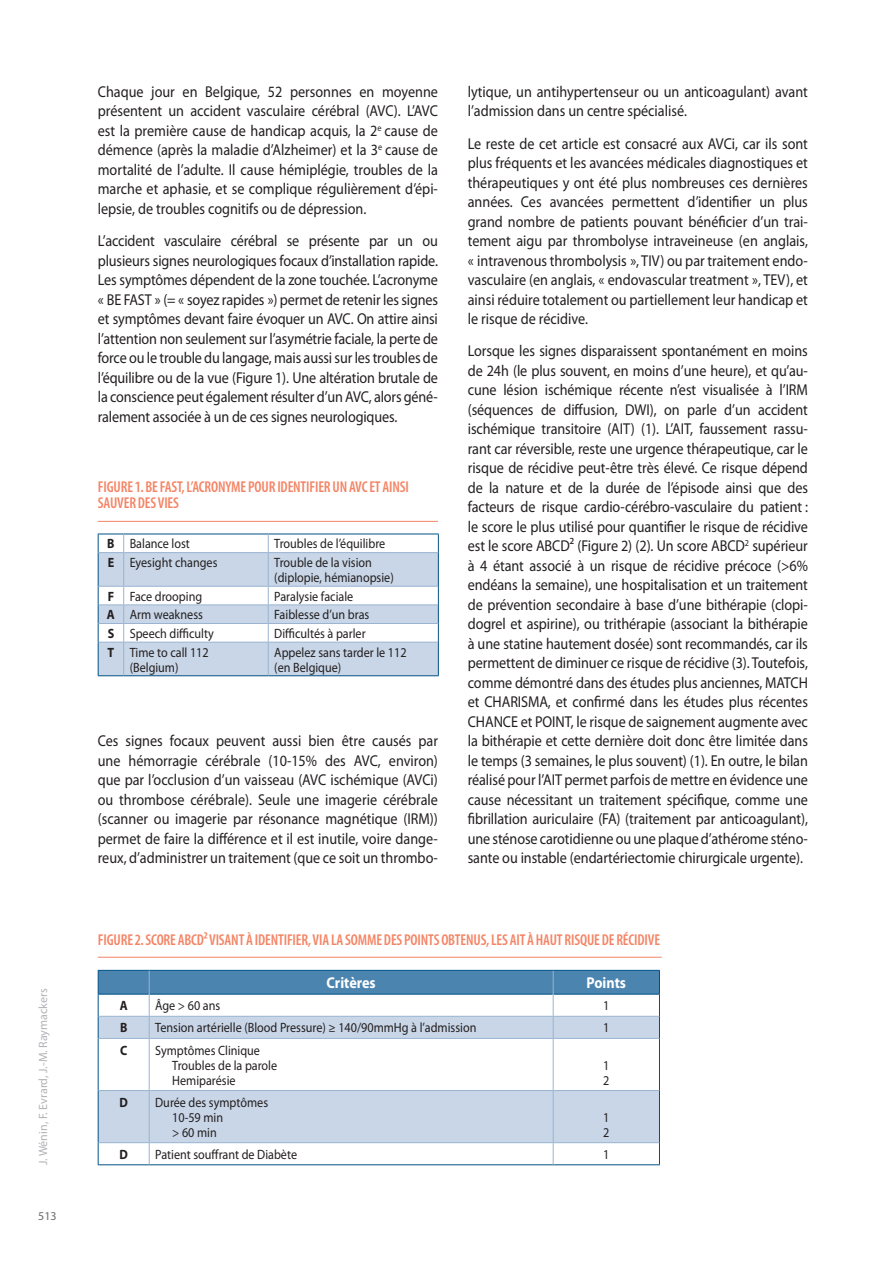
<style>
.page{position:relative;width:893px;height:1263px;background:#fff}
.page>*{position:absolute;margin:0;border:0;box-sizing:border-box;transform-origin:0 0}
.t1{font:15.75px/19.5px "Myriad Pro";color:#231f20;text-align:justify;scale:.9 1}
.t2{font:600 condensed 15.75px/16.5px "Myriad Pro";letter-spacing:-.01em;color:#f48465}
.t3{font:700 15.75px "Myriad Pro";color:#fff;scale:.9 1}
.t4{font:13.5px/15px "Myriad Pro";color:#231f20;scale:.9 1}
.t5{font:700 13.5px "Myriad Pro";color:#231f20;scale:.9 1}
.t6{font:12px "Myriad Pro";color:#b2b3b7}
.t7{font:12px "Myriad Pro";color:#6c6d70}
.s1{font-weight:700}
</style>
<div class="page">
<hr style="left:98px;top:521px;width:340px;height:1px;background:#f48465">
<svg style="left:98px;top:534px;width:341px;height:142px"></svg>
<hr style="left:124px;top:642px;width:144px;height:1px;background:#9ab4d1">
<hr style="left:268px;top:642px;width:170px;height:1px;background:#9ab4d1">
<hr style="left:98px;top:957px;width:564px;height:1px;background:#f48465">
<svg style="left:99px;top:1039px;width:560px;height:103px"></svg>
<hr style="left:98px;top:1038px;width:1px;height:52px;background:#005285">
<hr style="left:659px;top:1038px;width:1px;height:52px;background:#005285">
<hr style="left:98px;top:1090px;width:1px;height:53px;background:#005285">
<hr style="left:659px;top:1090px;width:1px;height:53px;background:#005285">
<svg style="left:98px;top:1143px;width:1px;height:21px"></svg>
<svg style="left:659px;top:1143px;width:1px;height:21px"></svg>
<hr style="left:98px;top:1164px;width:51px;height:1px;background:#005285">
<hr style="left:149px;top:1164px;width:404px;height:1px;background:#005285">
<hr style="left:553px;top:1164px;width:107px;height:1px;background:#005285">
<hr style="left:99px;top:1038px;width:50px;height:1px;background:#9ab4d1">
<hr style="left:149px;top:1038px;width:404px;height:1px;background:#9ab4d1">
<hr style="left:149px;top:1039px;width:1px;height:51px;background:#9ab4d1">
<hr style="left:553px;top:1038px;width:106px;height:1px;background:#9ab4d1">
<hr style="left:553px;top:1039px;width:1px;height:51px;background:#9ab4d1">
<hr style="left:99px;top:1090px;width:50px;height:1px;background:#9ab4d1">
<hr style="left:149px;top:1090px;width:404px;height:1px;background:#9ab4d1">
<hr style="left:149px;top:1091px;width:1px;height:51px;background:#9ab4d1">
<hr style="left:553px;top:1090px;width:106px;height:1px;background:#9ab4d1">
<hr style="left:553px;top:1091px;width:1px;height:51px;background:#9ab4d1">
<hr style="left:99px;top:1142px;width:50px;height:1px;background:#9ab4d1">
<hr style="left:149px;top:1142px;width:404px;height:1px;background:#9ab4d1">
<svg style="left:149px;top:1143px;width:1px;height:21px"></svg>
<hr style="left:553px;top:1142px;width:106px;height:1px;background:#9ab4d1">
<svg style="left:553px;top:1143px;width:1px;height:21px"></svg>
<svg style="left:98px;top:970px;width:562px;height:68px"></svg>
<hr style="left:553px;top:970px;width:107px;height:1px;background:#005285">
<p class="t6" style="left:37px;top:1165px;width:178px;rotate:-90deg">J. Wénin, F. Evrard, J.-M. Raymackers</p>
<p class="t7" style="left:38px;top:1210px;width:20px">513</p>
<p class="t1" style="left:98px;top:82px;width:379px">Chaque jour en Belgique, 52 personnes en moyenne présentent un accident vasculaire cérébral (AVC). L’AVC est la première cause de handicap acquis, la 2<sup>e</sup> cause de démence (après la maladie d’Alzheimer) et la 3<sup>e</sup> cause de mortalité de l’adulte. Il cause hémiplégie, troubles de la marche et aphasie, et se complique régulièrement d’épi&shy;lepsie, de troubles cognitifs ou de dépression.</p>
<p class="t1" style="left:98px;top:231px;width:379px">L’accident vasculaire cérébral se présente par un ou plusieurs signes neurologiques focaux d’installation rapide.<br>Les symptômes dépendent de la zone touchée. L’acronyme « BE FAST » (= « soyez rapides ») permet de retenir les signes et symptômes devant faire évoquer un AVC. On attire ainsi l’attention non seulement sur l’asymétrie faciale, la perte de force ou le trouble du langage, mais aussi sur les troubles de l’équilibre ou de la vue (Figure 1). Une altération brutale de la conscience peut également résulter d’un AVC, alors géné&shy;ralement associée à un de ces signes neurologiques.</p>
<p class="t2" style="left:98px;top:479px;width:313px">FIGURE 1. BE FAST, L’ACRONYME POUR IDENTIFIER UN AVC ET AINSI<br>SAUVER DES VIES</p>
<p class="t4" style="left:107px;top:537px;width:93px"><span class="s1">B</span> Balance lost</p>
<p class="t4" style="left:274px;top:537px;width:125px">Troubles de l’équilibre</p>
<p class="t4" style="left:108px;top:555px;width:123px"><span class="s1">E</span> Eyesight changes</p>
<p class="t4" style="left:274px;top:555px;width:134px">Trouble de la vision (diplopie, hémianopsie)</p>
<p class="t4" style="left:108px;top:589px;width:107px"><span class="s1">F</span> Face drooping</p>
<p class="t4" style="left:274px;top:589px;width:89px">Paralysie faciale</p>
<p class="t4" style="left:107px;top:607px;width:108px"><span class="s1">A</span> Arm weakness</p>
<p class="t4" style="left:274px;top:607px;width:107px">Faiblesse d’un bras</p>
<p class="t4" style="left:108px;top:626px;width:120px"><span class="s1">S</span> Speech difficulty</p>
<p class="t4" style="left:274px;top:626px;width:103px">Difficultés à parler</p>
<p class="t4" style="left:130px;top:645px;width:89px;text-indent:-22px"><span class="s1">T</span> Time to call 112 (Belgium)</p>
<p class="t4" style="left:274px;top:645px;width:149px">Appelez sans tarder le 112 (en Belgique)</p>
<p class="t1" style="left:98px;top:732px;width:379px">Ces signes focaux peuvent aussi bien être causés par une hémorragie cérébrale (10-15% des AVC, environ) que par l’occlusion d’un vaisseau (AVC ischémique (AVCi) ou thrombose cérébrale). Seule une imagerie cérébrale (scanner ou imagerie par résonance magnétique (IRM)) permet de faire la différence et il est inutile, voire dange&shy;reux, d’administrer un traitement (que ce soit un thrombo-</p>
<p class="t1" style="left:468px;top:82px;width:379px">lytique, un antihypertenseur ou un anticoagulant) avant l’admission dans un centre spécialisé.</p>
<p class="t1" style="left:468px;top:134px;width:379px">Le reste de cet article est consacré aux AVCi, car ils sont plus fréquents et les avancées médicales diagnostiques et thérapeutiques y ont été plus nombreuses ces dernières années. Ces avancées permettent d’identifier un plus grand nombre de patients pouvant bénéficier d’un trai&shy;tement aigu par thrombolyse intraveineuse (en anglais, « intravenous thrombolysis », TIV) ou par traitement endo&shy;vasculaire (en anglais, « endovascular treatment », TEV), et ainsi réduire totalement ou partiellement leur handicap et le risque de récidive.</p>
<p class="t1" style="left:468px;top:342px;width:380px">Lorsque les signes disparaissent spontanément en moins de 24h (le plus souvent, en moins d’une heure), et qu’au&shy;cune lésion ischémique récente n’est visualisée à l’IRM (séquences de diffusion, DWI), on parle d’un accident ischémique transitoire (AIT) (1). L’AIT, faussement rassu&shy;rant car réversible, reste une urgence thérapeutique, car le risque de récidive peut-être très élevé. Ce risque dépend de la nature et de la durée de l’épisode ainsi que des facteurs de risque cardio-cérébro-vasculaire du patient : le score le plus utilisé pour quantifier le risque de récidive est le score ABCD² (Figure 2) (2). Un score ABCD<sup>2</sup> supérieur à 4 étant associé à un risque de récidive précoce (&gt;6% endéans la semaine), une hospitalisation et un traitement de prévention secondaire à base d’une bithérapie (clopi&shy;dogrel et aspirine), ou trithérapie (associant la bithérapie à une statine hautement dosée) sont recommandés, car ils permettent de diminuer ce risque de récidive (3). Toutefois, comme démontré dans des études plus anciennes, MATCH et CHARISMA, et confirmé dans les études plus récentes CHANCE et POINT, le risque de saignement augmente avec la bithérapie et cette dernière doit donc être limitée dans le temps (3 semaines, le plus souvent) (1). En outre, le bilan réalisé pour l’AIT permet parfois de mettre en évidence une cause nécessitant un traitement spécifique, comme une fibrillation auriculaire (FA) (traitement par anticoagulant), une sténose carotidienne ou une plaque d’athérome sténo&shy;sante ou instable (endartériectomie chirurgicale urgente).</p>
<p class="t2" style="left:98px;top:932px;width:564px">FIGURE 2. SCORE ABCD² VISANT À IDENTIFIER, VIA LA SOMME DES POINTS OBTENUS, LES AIT À HAUT RISQUE DE RÉCIDIVE</p>
<p class="t3" style="left:327px;top:974px;width:56px">Critères</p>
<p class="t3" style="left:587px;top:974px;width:45px">Points</p>
<p class="t5" style="left:120px;top:998px;width:10px">A</p>
<p class="t4" style="left:155px;top:998px;width:74px">Âge &gt; 60 ans</p>
<p class="t4" style="left:603px;top:998px;width:8px">1</p>
<p class="t5" style="left:120px;top:1020px;width:10px">B</p>
<p class="t4" style="left:155px;top:1021px;width:358px">Tension artérielle (Blood Pressure) ≥ 140/90mmHg à l’admission</p>
<p class="t4" style="left:603px;top:1021px;width:8px">1</p>
<p class="t5" style="left:120px;top:1042px;width:10px">C</p>
<p class="t4" style="left:172px;top:1043px;width:118px;text-indent:-17px">Symptômes Clinique<br>Troubles de la parole<br>Hemiparésie</p>
<p class="t4" style="left:603px;top:1058px;width:8px">1<br>2</p>
<p class="t5" style="left:119px;top:1094px;width:11px">D</p>
<p class="t4" style="left:172px;top:1095px;width:108px;text-indent:-17px">Durée des symptômes<br>10-59 min<br>&gt; 60 min</p>
<p class="t4" style="left:603px;top:1110px;width:8px">1<br>2</p>
<p class="t5" style="left:119px;top:1147px;width:11px">D</p>
<p class="t4" style="left:155px;top:1147px;width:159px">Patient souffrant de Diabète</p>
<p class="t4" style="left:603px;top:1147px;width:8px">1</p>
</div>
